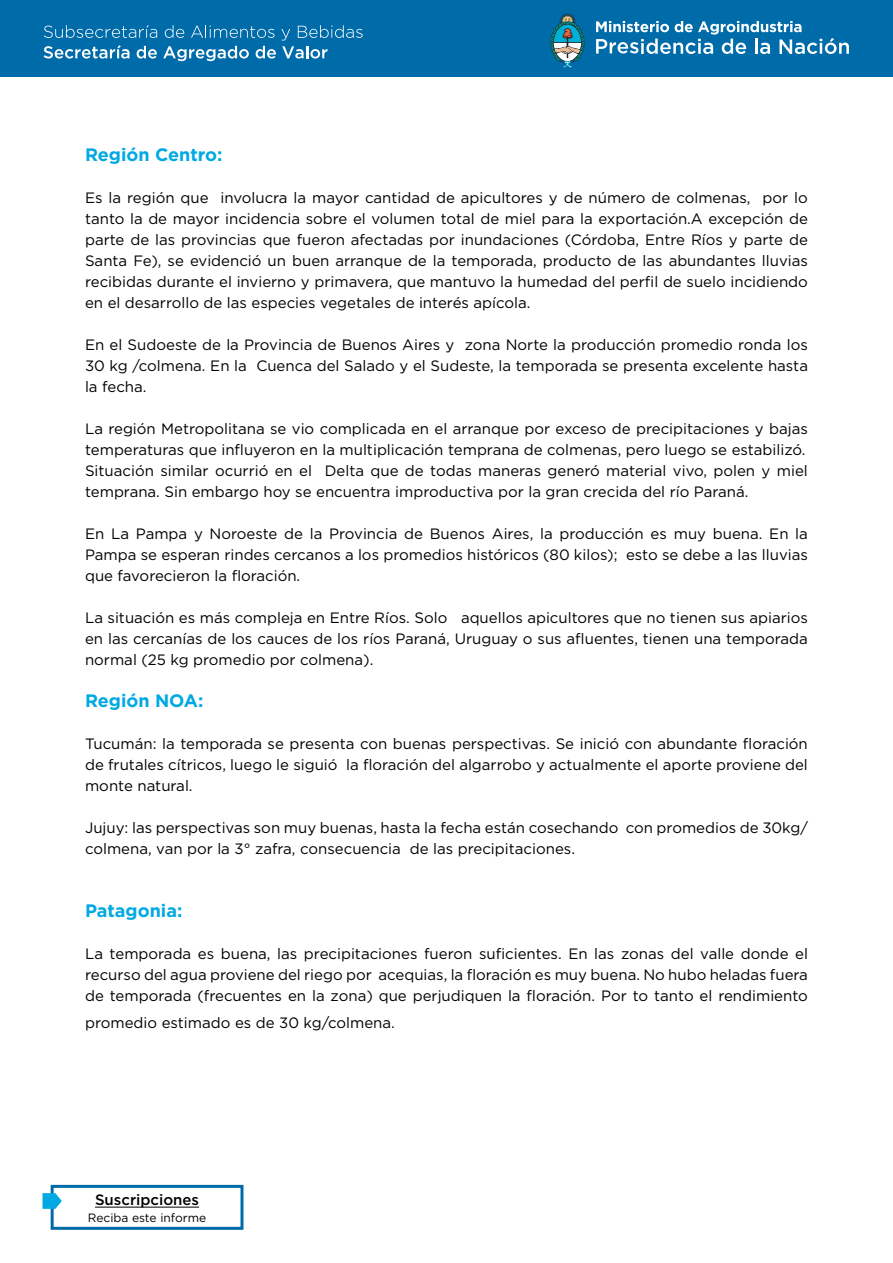
<style>
.page{position:relative;width:893px;height:1263px;background:#fff}
.page>*{position:absolute;margin:0;border:0;box-sizing:border-box;transform-origin:0 0}
.t1{font:700 18px "Gotham";color:#00a9e2}
.t2{font:15px/21px "Gotham";color:#000;text-align:justify}
.t3{font:500 15px "Gotham";color:#000}
.t4{font:12px "Gotham";color:#000}
</style>
<div class="page">
<div style="left:0;top:0;width:893px;height:76px;background:#006ba9"></div>
<svg style="left:550px;top:13px;width:35px;height:55px"></svg>
<svg style="left:596px;top:21px;width:253px;height:33px"></svg>
<svg style="left:44px;top:25px;width:113px;height:13px"></svg>
<svg style="left:44px;top:45px;width:85px;height:14px"></svg>
<svg style="left:137px;top:46px;width:20px;height:13px"></svg>
<svg style="left:163px;top:25px;width:200px;height:36px"></svg>
<hr style="left:95px;top:1207px;width:104px;height:1px;background:#000">
<div style="left:51px;top:1185px;width:192px;height:45px;border:3px solid #006ba9"></div>
<svg style="left:43px;top:1193px;width:19px;height:16px"></svg>
<p class="t1" style="left:85px;top:142px;width:139px">Región Centro:</p>
<p class="t2" style="left:85px;top:186px;width:724px">Es la región que involucra la mayor cantidad de apicultores y de número de colmenas, por lo tanto la de mayor incidencia sobre el volumen total de miel para la exportación.A excepción de parte de las provincias que fueron afectadas por inundaciones (Córdoba, Entre Ríos y parte de Santa Fe), se evidenció un buen arranque de la temporada, producto de las abundantes lluvias recibidas durante el invierno y primavera, que mantuvo la humedad del perfil de suelo incidiendo en el desarrollo de las especies vegetales de interés apícola.</p>
<p class="t2" style="left:85px;top:333px;width:724px">En el Sudoeste de la Provincia de Buenos Aires y zona Norte la producción promedio ronda los 30 kg /colmena. En la Cuenca del Salado y el Sudeste, la temporada se presenta excelente hasta la fecha.</p>
<p class="t2" style="left:85px;top:417px;width:724px;text-align:left">La región Metropolitana se vio complicada en el arranque por exceso de precipitaciones y bajas temperaturas que influyeron en la multiplicación temprana de colmenas, pero luego se estabilizó.<br>Situación similar ocurrió en el Delta que de todas maneras generó material vivo, polen y miel temprana. Sin embargo hoy se encuentra improductiva por la gran crecida del río Paraná.</p>
<p class="t2" style="left:85px;top:522px;width:724px">En La Pampa y Noroeste de la Provincia de Buenos Aires, la producción es muy buena. En la Pampa se esperan rindes cercanos a los promedios históricos (80 kilos); esto se debe a las lluvias que favorecieron la floración.</p>
<p class="t2" style="left:85px;top:606px;width:724px">La situación es más compleja en Entre Ríos. Solo aquellos apicultores que no tienen sus apiarios en las cercanías de los cauces de los ríos Paraná, Uruguay o sus afluentes, tienen una temporada normal (25 kg promedio por colmena).</p>
<p class="t1" style="left:85px;top:688px;width:120px">Región NOA:</p>
<p class="t2" style="left:85px;top:732px;width:724px">Tucumán: la temporada se presenta con buenas perspectivas. Se inició con abundante floración de frutales cítricos, luego le siguió la floración del algarrobo y actualmente el aporte proviene del monte natural.</p>
<p class="t2" style="left:85px;top:816px;width:724px">Jujuy: las perspectivas son muy buenas, hasta la fecha están cosechando con promedios de 30kg/ colmena, van por la 3° zafra, consecuencia de las precipitaciones.</p>
<p class="t1" style="left:85px;top:898px;width:99px">Patagonia:</p>
<p class="t2" style="left:85px;top:942px;width:724px">La temporada es buena, las precipitaciones fueron suficientes. En las zonas del valle donde el recurso del agua proviene del riego por acequias, la floración es muy buena. No hubo heladas fuera de temporada (frecuentes en la zona) que perjudiquen la floración. Por to tanto el rendimiento</p>
<p class="t2" style="left:85px;top:1011px;width:311px">promedio estimado es de 30 kg/colmena.</p>
<p class="t3" style="left:95px;top:1190px;width:106px">Suscripciones</p>
<p class="t4" style="left:88px;top:1210px;width:120px">Reciba este informe</p>
</div>
